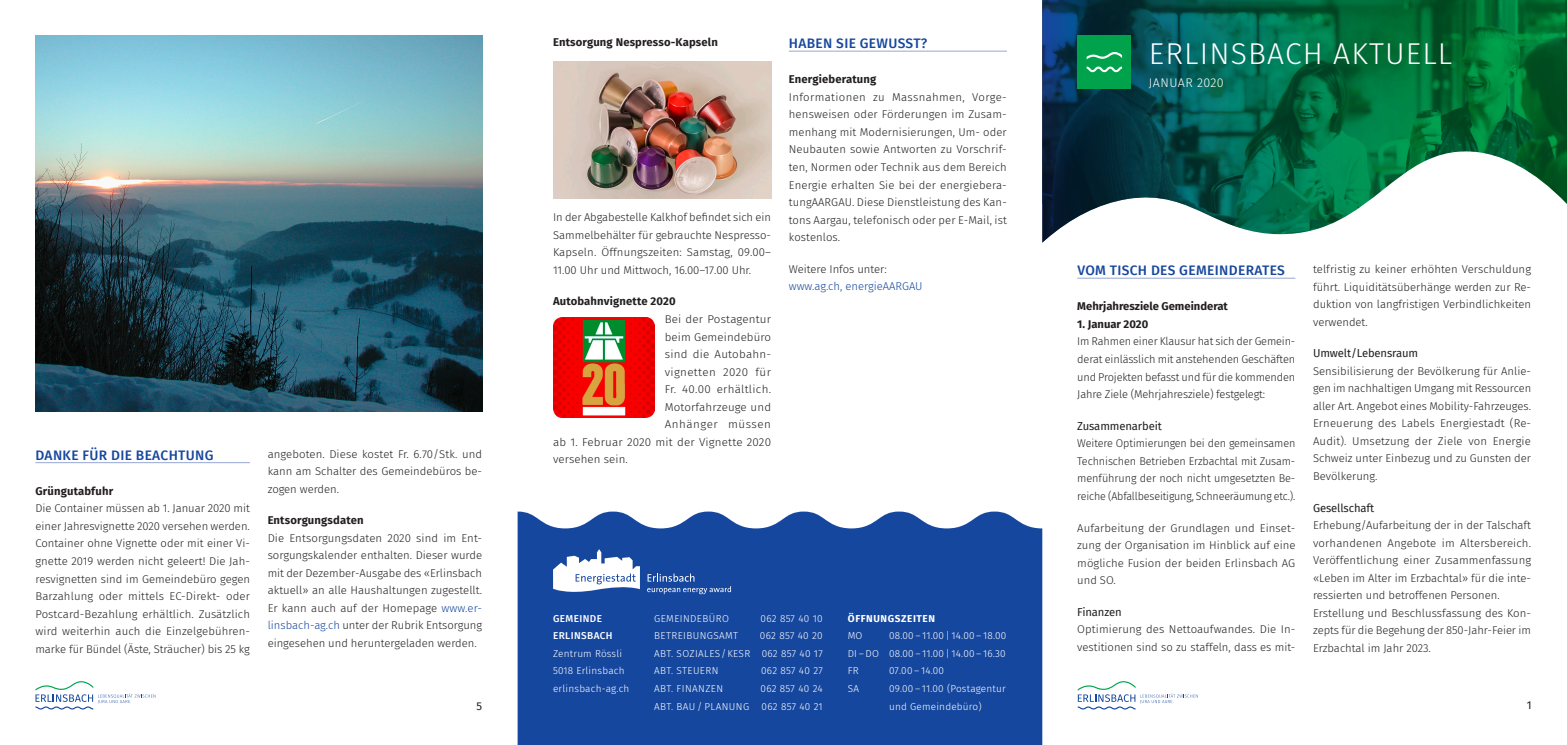
<style>
.page{position:relative;width:1567px;height:745px;background:#fff}
.page>*{position:absolute;margin:0;border:0;box-sizing:border-box;transform-origin:0 0}
.t1{font:300 30px "Fira Sans";letter-spacing:.04em;color:#fff}
.t2{font:500 13.75px "Fira Sans";letter-spacing:.025em;color:#16479e}
.t3{font:300 12.5px "Fira Sans";letter-spacing:.035em;color:#fff}
.t4{font:300 11.25px/17.5px "Fira Sans";color:#231f20;text-align:justify}
.t5{font:300 11.25px/17.5px "Fira Sans";color:#231f20;text-align:justify;scale:.96 1}
.t6{font:700 11.25px "Fira Sans";letter-spacing:.015em;color:#231f20}
.t7{font:11.25px "Fira Sans";letter-spacing:-.01em;color:#231f20}
.t8{font:300 11.25px "Fira Sans";color:#16479e}
.t9{font:300 11.25px "Fira Sans";letter-spacing:.025em;color:#231f20}
.t10{font:300 11.25px "Fira Sans";letter-spacing:.02em;color:#231f20}
.t11{font:300 11.25px "Fira Sans";letter-spacing:.03em;color:#231f20}
.t12{font:300 11.25px "Fira Sans";letter-spacing:.045em;color:#231f20}
.t13{font:300 10px/17.5px "Fira Sans";letter-spacing:.02em;color:#fff}
.t14{font:300 10px "Fira Sans";letter-spacing:.04em;color:#fff}
.t15{font:500 10px/17.5px "Fira Sans";letter-spacing:.04em;color:#fff}
.t16{font:700 10px "Fira Sans";letter-spacing:.06em;color:#fff}
.s1{color:#16479e}
</style>
<div class="page">
<div style="left:517px;top:511px;width:525px;height:233px;background:#16479e"></div>
<hr style="left:1077px;top:278px;width:218px;height:1px;background:#96a7d4">
<svg style="left:35px;top:681px;width:120px;height:28px"></svg>
<svg style="left:1077px;top:681px;width:120px;height:28px"></svg>
<hr style="left:35px;top:462px;width:215px;height:1px;background:#96a7d4">
<svg style="left:553px;top:549px;width:87px;height:45px"></svg>
<svg style="left:647px;top:573px;width:84px;height:21px;background:#3761ab"></svg>
<hr style="left:788px;top:51px;width:218px;height:1px;background:#96a7d4">
<img style="left:553px;top:317px;width:101px;height:100px">
<img style="left:553px;top:61px;width:218px;height:137px">
<img style="left:35px;top:35px;width:447px;height:376px">
<img style="left:1042px;top:0;width:524px;height:242px">
<div style="left:1077px;top:35px;width:53px;height:54px;background:#00a34c"></div>
<svg style="left:1086px;top:66px;width:35px;height:6px"></svg>
<svg style="left:1086px;top:52px;width:35px;height:7px"></svg>
<p class="t2" style="left:36px;top:443px;width:180px">DANKE FÜR DIE BEACHTUNG</p>
<p class="t6" style="left:35px;top:481px;width:79px">Grüngutabfuhr</p>
<p class="t4" style="left:35px;top:499px;width:216px">Die Container müssen ab 1. Januar 2020 mit einer Jahresvignette 2020 versehen werden.<br>Container ohne Vignette oder mit einer Vi&shy;gnette 2019 werden nicht geleert! Die Jah&shy;resvignetten sind im Gemeindebüro gegen Barzahlung oder mittels EC-Direkt- oder Postcard-Bezahlung erhältlich. Zusätzlich wird weiterhin auch die Einzelgebühren&shy;marke für Bündel (Äste, Sträucher) bis 25 kg</p>
<p class="t6" style="left:553px;top:33px;width:166px">Entsorgung Nespresso-Kapseln</p>
<p class="t2" style="left:788px;top:32px;width:140px">HABEN SIE GEWUSST?</p>
<p class="t6" style="left:788px;top:70px;width:89px">Energieberatung</p>
<p class="t4" style="left:788px;top:88px;width:219px">Informationen zu Massnahmen, Vorge&shy;hensweisen oder Förderungen im Zusam&shy;menhang mit Modernisierungen, Um- oder Neubauten sowie Antworten zu Vorschrif&shy;ten, Normen oder Technik aus dem Bereich Energie erhalten Sie bei der energiebera&shy;tungAARGAU. Diese Dienstleistung des Kan&shy;tons Aargau, telefonisch oder per E-Mail, ist kostenlos.</p>
<p class="t4" style="left:788px;top:260px;width:99px">Weitere Infos unter:</p>
<p class="t8" style="left:788px;top:278px;width:135px">www.ag.ch, energieAARGAU</p>
<h1 class="t1" style="left:1148px;top:32px;width:305px">ERLINSBACH AKTUELL</h1>
<p class="t3" style="left:1148px;top:74px;width:77px">JANUAR 2020</p>
<p class="t3" style="left:1148px;top:74px;width:123px">FEBRUAR 2019 | NR.2</p>
<p class="t4" style="left:553px;top:208px;width:220px">In der Abgabestelle Kalkhof befindet sich ein Sammelbehälter für gebrauchte Nespresso-Kapseln. Öffnungszeiten: Samstag, 09.00– 11.00 Uhr und Mittwoch, 16.00–17.00 Uhr.</p>
<p class="t6" style="left:553px;top:292px;width:124px">Autobahnvignette 2020</p>
<p class="t4" style="left:664px;top:310px;width:108px">Bei der Postagentur</p>
<p class="t4" style="left:664px;top:327px;width:108px">beim Gemeindebüro</p>
<p class="t10" style="left:664px;top:346px;width:108px">sind die Autobahn-</p>
<p class="t11" style="left:664px;top:363px;width:108px">vignetten 2020 für</p>
<p class="t9" style="left:664px;top:381px;width:108px">Fr. 40.00 erhältlich.</p>
<p class="t4" style="left:664px;top:397px;width:108px">Motorfahrzeuge und</p>
<p class="t12" style="left:664px;top:416px;width:108px">Anhänger müssen</p>
<p class="t4" style="left:553px;top:432px;width:219px">ab 1. Februar 2020 mit der Vignette 2020</p>
<p class="t4" style="left:553px;top:450px;width:76px">versehen sein.</p>
<p class="t4" style="left:1312px;top:260px;width:220px">telfristig zu keiner erhöhten Verschuldung führt. Liquiditätsüberhänge werden zur Re&shy;duktion von langfristigen Verbindlichkeiten verwendet.</p>
<p class="t7" style="left:1312px;top:344px;width:107px">Umwelt/Lebensraum</p>
<p class="t4" style="left:1312px;top:362px;width:219px">Sensibilisierung der Bevölkerung für Anlie&shy;gen im nachhaltigen Umgang mit Ressourcen aller Art. Angebot eines Mobility-Fahrzeuges.<br>Erneuerung des Labels Energiestadt (Re-Audit). Umsetzung der Ziele von Energie Schweiz unter Einbezug und zu Gunsten der Bevölkerung.</p>
<p class="t7" style="left:1312px;top:499px;width:63px">Gesellschaft</p>
<p class="t4" style="left:1312px;top:516px;width:219px;text-align:left">Erhebung/Aufarbeitung der in der Talschaft vorhandenen Angebote im Altersbereich.<br>Veröffentlichung einer Zusammenfassung «Leben im Alter im Erzbachtal» für die inte&shy;ressierten und betroffenen Personen.<br>Erstellung und Beschlussfassung des Kon&shy;zepts für die Begehung der 850-Jahr-Feier im Erzbachtal im Jahr 2023.</p>
<p class="t2" style="left:1077px;top:259px;width:209px">VOM TISCH DES GEMEINDERATES</p>
<p class="t6" style="left:1077px;top:297px;width:152px">Mehrjahresziele Gemeinderat</p>
<p class="t6" style="left:1077px;top:314px;width:72px">1. Januar 2020</p>
<p class="t4" style="left:1077px;top:332px;width:219px">Im Rahmen einer Klausur hat sich der Gemein&shy;derat einlässlich mit anstehenden Geschäften und Projekten befasst und für die kommenden Jahre Ziele (Mehrjahresziele) festgelegt:</p>
<p class="t7" style="left:1077px;top:417px;width:86px">Zusammenarbeit</p>
<p class="t5" style="left:1077px;top:434px;width:229px">Weitere Optimierungen bei den gemeinsamen Technischen Betrieben Erzbachtal mit Zusam&shy;menführung der noch nicht umgesetzten Be&shy;reiche (Abfallbeseitigung, Schneeräumung etc.).</p>
<p class="t4" style="left:1077px;top:518px;width:220px">Aufarbeitung der Grundlagen und Einset&shy;zung der Organisation im Hinblick auf eine mögliche Fusion der beiden Erlinsbach AG und SO.</p>
<p class="t7" style="left:1077px;top:603px;width:46px">Finanzen</p>
<p class="t4" style="left:1077px;top:620px;width:219px">Optimierung des Nettoaufwandes. Die In&shy;vestitionen sind so zu staffeln, dass es mit-</p>
<p class="t4" style="left:268px;top:444px;width:216px">angeboten. Diese kostet Fr. 6.70/Stk. und kann am Schalter des Gemeindebüros be&shy;zogen werden.</p>
<p class="t6" style="left:268px;top:510px;width:97px">Entsorgungsdaten</p>
<p class="t4" style="left:268px;top:528px;width:216px">Die Entsorgungsdaten 2020 sind im Ent&shy;sorgungskalender enthalten. Dieser wurde mit der Dezember-Ausgabe des «Erlinsbach aktuell» an alle Haushaltungen zugestellt.<br>Er kann auch auf der Homepage <span class="s1">www.er&shy;linsbach-ag.ch</span> unter der Rubrik Entsorgung eingesehen und heruntergeladen werden.</p>
<p class="t16" style="left:847px;top:609px;width:89px">ÖFFNUNGSZEITEN</p>
<p class="t13" style="left:847px;top:626px;width:16px">MO</p>
<p class="t14" style="left:654px;top:611px;width:76px">GEMEINDEBÜRO</p>
<p class="t13" style="left:760px;top:609px;width:64px">062 857 40 10</p>
<p class="t14" style="left:654px;top:628px;width:86px">BETREIBUNGSAMT</p>
<p class="t15" style="left:553px;top:608px;width:61px">GEMEINDE<br>ERLINSBACH</p>
<p class="t13" style="left:553px;top:644px;width:78px">Zentrum Rössli<br>5018 Erlinsbach erlinsbach-ag.ch</p>
<p class="t13" style="left:847px;top:626px;width:160px;text-align:justify;text-indent:41px">08.00 – 11.00 | 14.00 – 18.00<br>DI – DO 08.00 – 11.00 | 14.00 – 16.30<br>FR</p>
<p class="t13" style="left:654px;top:626px;width:170px;text-align:justify;text-indent:106px">062 857 40 20<br>ABT. SOZIALES/KESR 062 857 40 17<br>ABT. STEUERN</p>
<p class="t13" style="left:761px;top:661px;width:63px">062 857 40 27</p>
<p class="t13" style="left:889px;top:661px;width:56px">07.00 – 14.00</p>
<p class="t13" style="left:847px;top:679px;width:13px">SA</p>
<p class="t13" style="left:889px;top:679px;width:118px">09.00 – 11.00 (Postagentur und Gemeindebüro)</p>
<p class="t14" style="left:654px;top:681px;width:70px">ABT. FINANZEN</p>
<p class="t13" style="left:654px;top:679px;width:170px;text-align:right">062 857 40 24<br>ABT. BAU / PLANUNG 062 857 40 21</p>
<p class="t7" style="left:476px;top:696px;width:7px">5</p>
<p class="t7" style="left:1526px;top:696px;width:6px">1</p>
</div>
